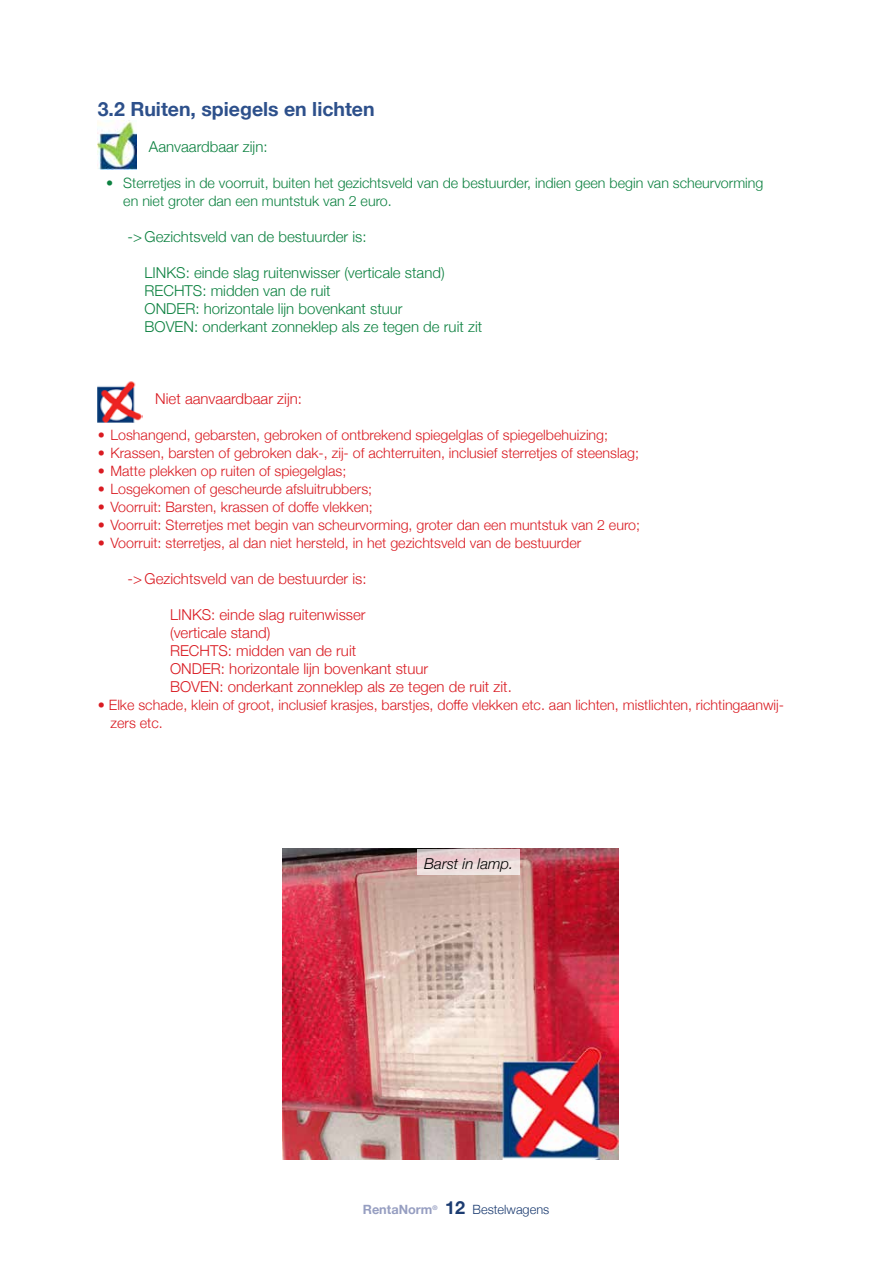
<style>
.page{position:relative;width:893px;height:1263px;background:#fff}
.page>*{position:absolute;margin:0;border:0;box-sizing:border-box;transform-origin:0 0}
.t1{font:700 19.5px "Helvetica Neue";color:#2d508b}
.t2{font:300 15px/18px "Helvetica Neue";color:#d91a21}
.t3{font:300 15px/18px "Helvetica Neue";color:#0c8140}
.t4{font:italic 300 15px "Helvetica Neue";color:#000}
.t5{font:300 14.25px/18px "Helvetica Neue";color:#d91a21}
.t6{font:300 14.25px/18px "Helvetica Neue";color:#0c8140}
.t7{font:300 12.75px "Helvetica Neue";color:#1c3c71}
.t8{font:700 12.75px "Helvetica Neue";color:#969ec1}
.s1{font-weight:700;font-size:18px}
</style>
<div class="page">
<img style="left:283px;top:849px;width:336px;height:311px">
<img style="left:98px;top:121px;width:38px;height:49px">
<img style="left:98px;top:381px;width:45px;height:42px">
<svg style="left:418px;top:849px;width:102px;height:25px"></svg>
<h1 class="t1" style="left:98px;top:94px;width:278px">3.2 Ruiten, spiegels en lichten</h1>
<p class="t3" style="left:149px;top:136px;width:120px">Aanvaardbaar zijn:</p>
<p class="t6" style="left:123px;top:173px;width:642px;text-indent:-17px">• Sterretjes in de voorruit, buiten het gezichtsveld van de bestuurder, indien geen begin van scheurvorming en niet groter dan een muntstuk van 2 euro.</p>
<p class="t3" style="left:128px;top:226px;width:240px">-&gt; Gezichtsveld van de bestuurder is:</p>
<p class="t3" style="left:145px;top:262px;width:339px">LINKS: einde slag ruitenwisser (verticale stand)<br>RECHTS: midden van de ruit<br>ONDER: horizontale lijn bovenkant stuur<br>BOVEN: onderkant zonneklep als ze tegen de ruit zit</p>
<p class="t2" style="left:155px;top:388px;width:148px">Niet aanvaardbaar zijn:</p>
<p class="t5" style="left:98px;top:425px;width:512px">• Loshangend, gebarsten, gebroken of ontbrekend spiegelglas of spiegelbehuizing;</p>
<p class="t5" style="left:98px;top:443px;width:543px">• Krassen, barsten of gebroken dak-, zij- of achterruiten, inclusief sterretjes of steenslag;</p>
<p class="t5" style="left:98px;top:461px;width:250px">• Matte plekken op ruiten of spiegelglas;</p>
<p class="t5" style="left:98px;top:479px;width:276px">• Losgekomen of gescheurde afsluitrubbers;</p>
<p class="t5" style="left:98px;top:497px;width:276px">• Voorruit: Barsten, krassen of doffe vlekken;</p>
<p class="t5" style="left:98px;top:515px;width:544px">• Voorruit: Sterretjes met begin van scheurvorming, groter dan een muntstuk van 2 euro;</p>
<p class="t5" style="left:98px;top:533px;width:485px">• Voorruit: sterretjes, al dan niet hersteld, in het gezichtsveld van de bestuurder</p>
<p class="t2" style="left:128px;top:568px;width:240px">-&gt; Gezichtsveld van de bestuurder is:</p>
<p class="t2" style="left:170px;top:604px;width:343px">LINKS: einde slag ruitenwisser<br>(verticale stand)<br>RECHTS: midden van de ruit<br>ONDER: horizontale lijn bovenkant stuur<br>BOVEN: onderkant zonneklep als ze tegen de ruit zit.</p>
<p class="t5" style="left:111px;top:695px;width:675px;text-indent:-13px">• Elke schade, klein of groot, inclusief krasjes, barstjes, doffe vlekken etc. aan lichten, mistlichten, richtingaanwij&shy;zers etc.</p>
<p class="t4" style="left:424px;top:851px;width:91px">Barst in lamp.</p>
<p class="t8" style="left:363px;top:1199px;width:76px">RentaNorm<sup>®</sup></p>
<p class="t7" style="left:445px;top:1199px;width:106px"><span class="s1">12</span> Bestelwagens</p>
</div>
